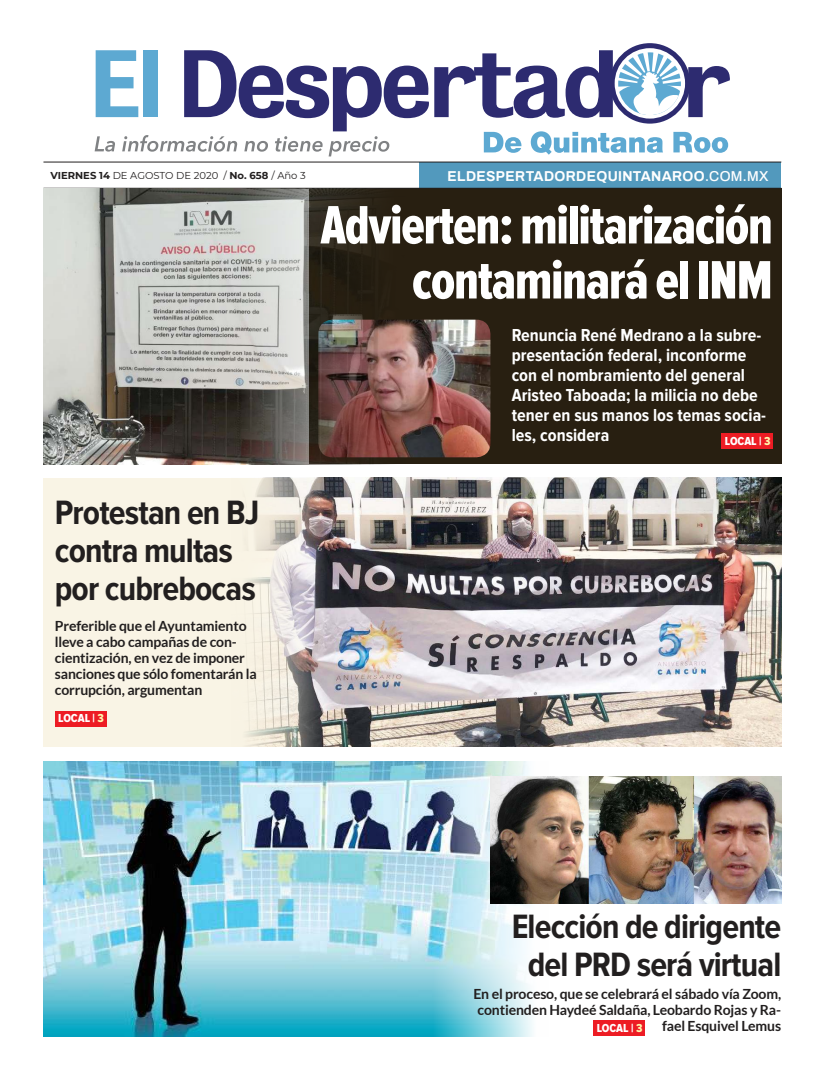
<style>
.page{position:relative;width:823px;height:1078px;background:#fff}
.page>*{position:absolute;margin:0;border:0;box-sizing:border-box;transform-origin:0 0}
.t1{font:56px/55px "Proxima Nova Ex Cn Extrabld";letter-spacing:-.02em;color:#fff;text-align:right}
.t2{font:700 35px/38px "Proxima Nova Cond";letter-spacing:-.025em;color:#221f1f}
.t3{font:700 18px/20px "Proxima Nova Cond";color:#fff}
.t4{font:700 14px/16px "Lato";letter-spacing:-.01em;color:#221f1f}
.t5{font:700 14px "Archivo";letter-spacing:.025em;color:#fff}
.t6{font:12px "Proxima Nova Cond Extrabld";color:#fff}
.t7{font:10px "Montserrat";color:#221f1f}
.s1{font-weight:700}
.s2{font-weight:500}
.s3{color:#fff8ad}
</style>
<div class="page">
<img style="left:43px;top:761px;width:505px;height:274px">
<div style="left:43px;top:477px;width:396px;height:269px;background:#f9f4e5"></div>
<div style="left:308px;top:188px;width:472px;height:276px;background:#281f11"></div>
<div style="left:721px;top:432px;width:51px;height:16px;background:#ed1c24"></div>
<div style="left:55px;top:710px;width:51px;height:16px;background:#ed1c24"></div>
<div style="left:593px;top:1019px;width:51px;height:16px;background:#ed1c24"></div>
<div style="left:419px;top:162px;width:361px;height:26px;background:#5299bd"></div>
<hr style="left:43px;top:162px;width:737px;height:1px;background:#221f1f">
<hr style="left:43px;top:188px;width:737px;height:1px;background:#221f1f">
<svg style="left:483px;top:132px;width:38px;height:21px"></svg>
<svg style="left:530px;top:131px;width:132px;height:24px"></svg>
<svg style="left:673px;top:132px;width:54px;height:21px"></svg>
<svg style="left:688px;top:66px;width:41px;height:51px"></svg>
<svg style="left:609px;top:43px;width:80px;height:81px"></svg>
<div style="left:614px;top:48px;width:70px;height:70px;background:#fff;border-radius:50%"></div>
<svg style="left:434px;top:50px;width:246px;height:68px"></svg>
<svg style="left:95px;top:50px;width:333px;height:106px"></svg>
<img style="left:405px;top:319px;width:85px;height:138px">
<img style="left:231px;top:477px;width:549px;height:269px">
<img style="left:490px;top:776px;width:290px;height:127px">
<img style="left:43px;top:188px;width:362px;height:276px">
<p class="t7" style="left:50px;top:170px;width:257px"><span class="s1">VIERNES 14</span> DE AGOSTO DE 2020 / <span class="s1">NO. 658</span> / AÑO 3</p>
<p class="t5" style="left:447px;top:171px;width:322px">ELDESPERTADORDEQUINTANAROO<span class="s2">.COM.MX</span></p>
<h1 class="t1" style="left:320px;top:200px;width:453px">Advierten: militarización contaminará el INM</h1>
<p class="t3" style="left:511px;top:324px;width:256px">Renuncia René Medrano a la subre&shy;presentación federal, inconforme con el nombramiento del general<br>Aristeo Taboada; la milicia no debe tener en sus manos los temas socia&shy;les, considera</p>
<p class="t6" style="left:724px;top:435px;width:47px">LOCAL | <span class="s3">3</span></p>
<h2 class="t2" style="left:55px;top:493px;width:206px">Protestan en BJ contra multas por cubrebocas</h2>
<p class="t4" style="left:55px;top:619px;width:203px">Preferible que el Ayuntamiento lleve a cabo campañas de con&shy;cientización, en vez de imponer sanciones que sólo fomentarán la corrupción, argumentan</p>
<p class="t6" style="left:58px;top:713px;width:47px">LOCAL | <span class="s3">3</span></p>
<h2 class="t2" style="left:511px;top:907px;width:271px;text-align:center">Elección de dirigente del PRD será virtual</h2>
<p class="t4" style="left:473px;top:986px;width:309px;text-align:right">En el proceso, que se celebrará el sábado vía Zoom, contienden Haydeé Saldaña, Leobardo Rojas y Ra&shy;fael Esquivel Lemus</p>
<p class="t6" style="left:596px;top:1022px;width:47px">LOCAL | <span class="s3">3</span></p>
</div>
